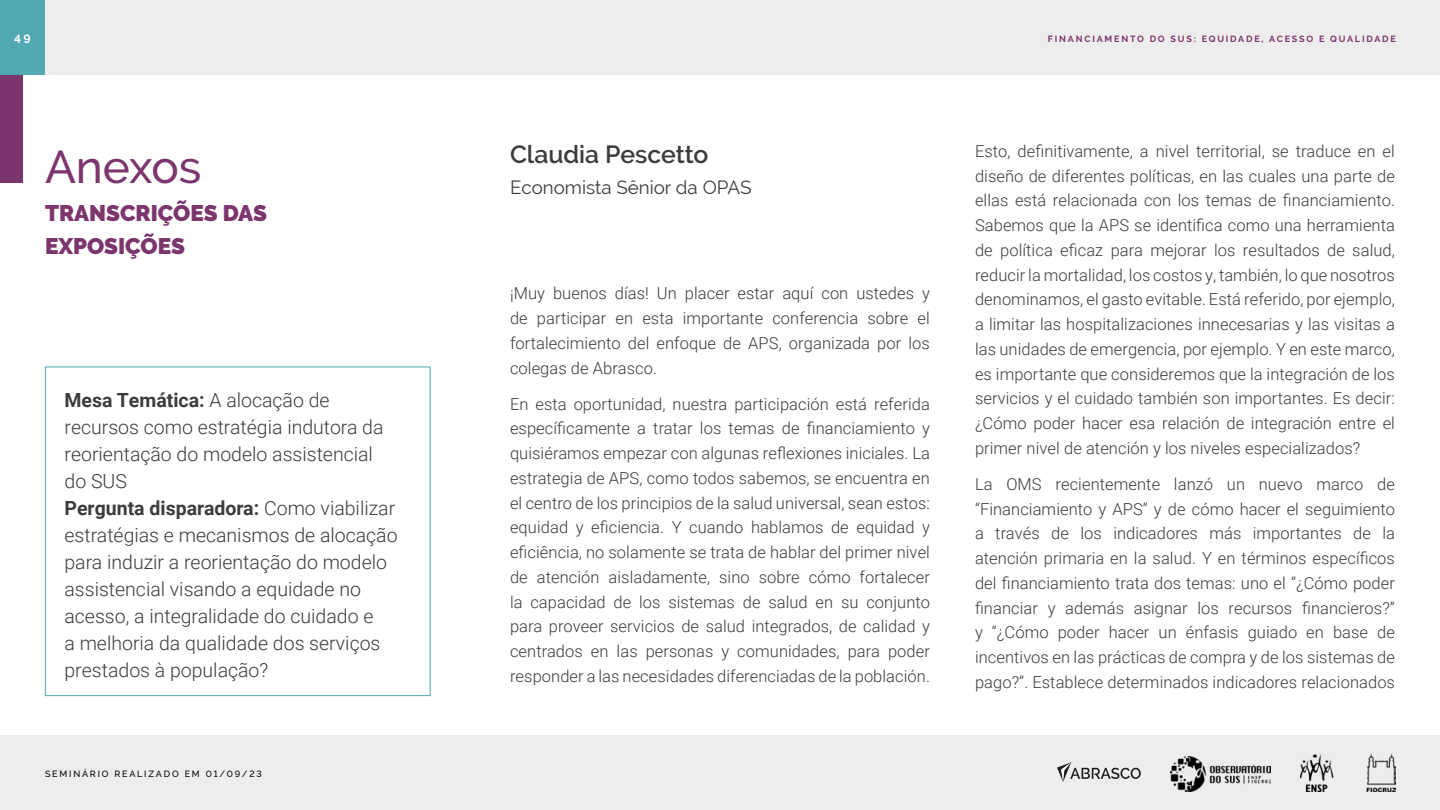
<style>
.page{position:relative;width:1440px;height:810px;background:#fff}
.page>*{position:absolute;margin:0;border:0;box-sizing:border-box;transform-origin:0 0}
.t1{font:500 45.75px "Raleway";color:#7c356d}
.t2{font:600 24.75px "Raleway";color:#3c3c3b}
.t3{font:900 22.5px/33px "Raleway";color:#7c356d}
.t4{font:300 19.5px/27px "Roboto";color:#3c3c3b}
.t5{font:18.75px "Raleway";color:#3c3c3b}
.t6{font:300 16.5px/24.8px "Roboto";letter-spacing:.005em;color:#3c3c3b;text-align:justify}
.t7{font:700 12px "Raleway";color:#fff}
.t8{font:700 9px "Raleway";letter-spacing:.2em;color:#7c356d}
.t9{font:500 9px "Raleway";letter-spacing:.2em;color:#000}
.s1{font-weight:700}
</style>
<div class="page">
<div style="left:0;top:735px;width:1440px;height:75px;background:#eeeded"></div>
<div style="left:0;top:0;width:1440px;height:75px;background:#eeeded"></div>
<img style="left:1366px;top:753px;width:30px;height:38px">
<img style="left:1300px;top:754px;width:34px;height:37px">
<svg style="left:1057px;top:762px;width:84px;height:20px"></svg>
<img style="left:1171px;top:756px;width:99px;height:35px">
<div style="left:0;top:0;width:45px;height:75px;background:#51a8b1"></div>
<div style="left:0;top:75px;width:22px;height:108px;background:#7c356d"></div>
<div style="left:45px;top:367px;width:385px;height:329px;border:1px solid #51a8b1"></div>
<p class="t7" style="left:14px;top:32px;width:18px">49</p>
<h1 class="t1" style="left:45px;top:140px;width:158px">Anexos</h1>
<h3 class="t3" style="left:45px;top:196px;width:224px">TRANSCRIÇÕES DAS<br>EXPOSIÇÕES</h3>
<p class="t4" style="left:64px;top:385px;width:335px"><span class="s1">Mesa Temática:</span> A alocação de recursos como estratégia indutora da reorientação do modelo assistencial do SUS<br><span class="s1">Pergunta disparadora:</span> Como viabilizar estratégias e mecanismos de alocação para induzir a reorientação do modelo assistencial visando a equidade no acesso, a integralidade do cuidado e<br>a melhoria da qualidade dos serviços prestados à população?</p>
<p class="t9" style="left:45px;top:768px;width:218px">SEMINÁRIO REALIZADO EM 01/09/23</p>
<h2 class="t2" style="left:510px;top:140px;width:200px">Claudia Pescetto</h2>
<p class="t5" style="left:510px;top:176px;width:243px">Economista Sênior da OPAS</p>
<p class="t6" style="left:510px;top:280px;width:422px">¡Muy buenos días! Un placer estar aquí con ustedes y de participar en esta importante conferencia sobre el fortalecimiento del enfoque de APS, organizada por los colegas de Abrasco.</p>
<p class="t6" style="left:510px;top:391px;width:422px">En esta oportunidad, nuestra participación está referida específicamente a tratar los temas de financiamiento y quisiéramos empezar con algunas reflexiones iniciales. La estrategia de APS, como todos sabemos, se encuentra en el centro de los principios de la salud universal, sean estos: equidad y eficiencia. Y cuando hablamos de equidad y eficiência, no solamente se trata de hablar del primer nivel de atención aisladamente, sino sobre cómo fortalecer la capacidad de los sistemas de salud en su conjunto para proveer servicios de salud integrados, de calidad y centrados en las personas y comunidades, para poder responder a las necesidades diferenciadas de la población.</p>
<p class="t8" style="left:1048px;top:33px;width:349px">FINANCIAMENTO DO SUS: EQUIDADE, ACESSO E QUALIDADE</p>
<p class="t6" style="left:975px;top:138px;width:422px">Esto, definitivamente, a nivel territorial, se traduce en el diseño de diferentes políticas, en las cuales una parte de ellas está relacionada con los temas de financiamiento.<br>Sabemos que la APS se identifica como una herramienta de política eficaz para mejorar los resultados de salud, reducir la mortalidad, los costos y, también, lo que nosotros denominamos, el gasto evitable. Está referido, por ejemplo, a limitar las hospitalizaciones innecesarias y las visitas a las unidades de emergencia, por ejemplo. Y en este marco, es importante que consideremos que la integración de los servicios y el cuidado también son importantes. Es decir: ¿Cómo poder hacer esa relación de integración entre el primer nivel de atención y los niveles especializados?</p>
<p class="t6" style="left:975px;top:471px;width:422px">La OMS recientemente lanzó un nuevo marco de “Financiamiento y APS” y de cómo hacer el seguimiento a través de los indicadores más importantes de la atención primaria en la salud. Y en términos específicos del financiamiento trata dos temas: uno el “¿Cómo poder financiar y además asignar los recursos financieros?” y “¿Cómo poder hacer un énfasis guiado en base de incentivos en las prácticas de compra y de los sistemas de pago?”. Establece determinados indicadores relacionados</p>
</div>
